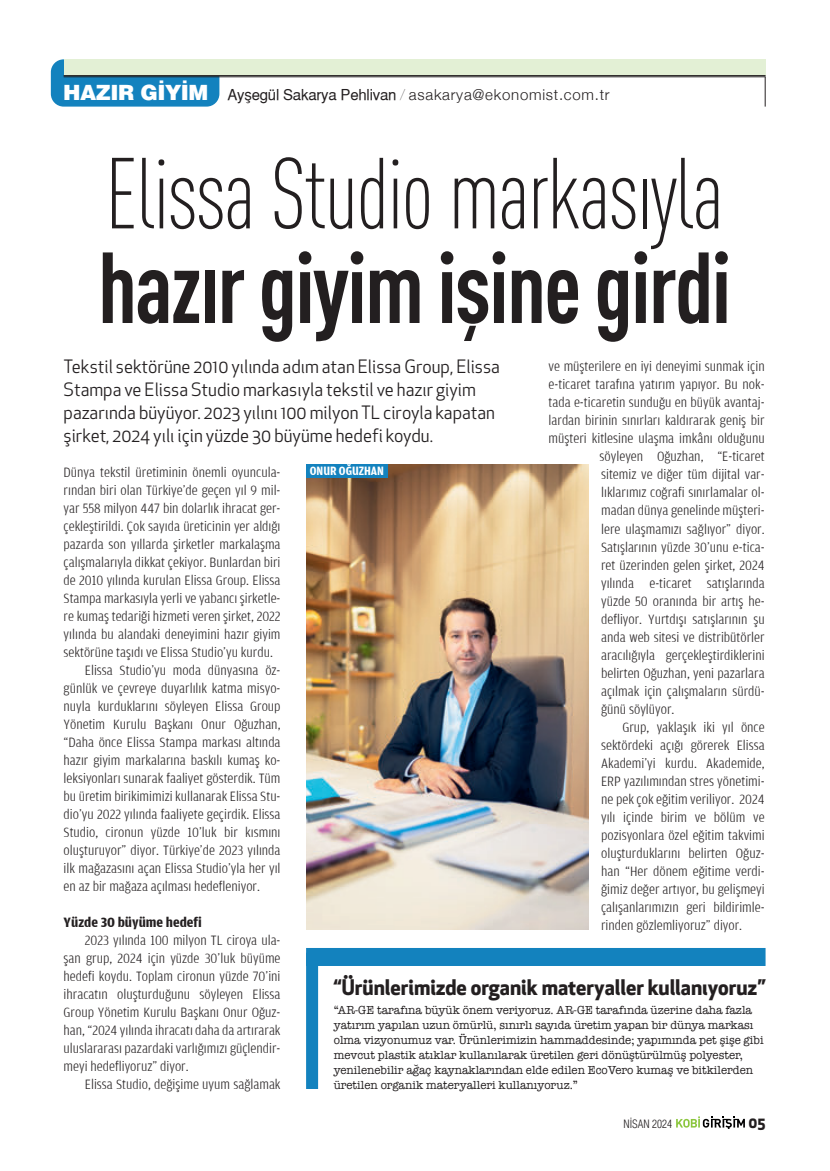
<style>
.page{position:relative;width:830px;height:1171px;background:#fff}
.page>*{position:absolute;margin:0;border:0;box-sizing:border-box;transform-origin:0 0}
.t1{font:99px/94.5px "DIN Cond Light Alternate";letter-spacing:-.02em;color:#231f20;scale:.95 1}
.t2{font:700 21px "Apex New";color:#231f20}
.t3{font:900 21px "Helveticam";letter-spacing:-.025em;color:#fff}
.t4{font:18px/23.2px "Apex New";color:#231f20}
.t5{font:300 15px "Helvetica Neue";letter-spacing:.05em;color:#231f20}
.t6{font:700 15px "Apex New";color:#231f20}
.t7{font:300 condensed 14.25px/18px "Amplitude Aubi 3";color:#231f20;text-align:justify;scale:1.1 1}
.t8{font:700 condensed 14.25px "Amplitude Aubi 3";color:#231f20;scale:1.1 1}
.t9{font:700 condensed 12.75px "Amplitude Aubi 3";color:#fff}
.t10{font:12px/15px "American Typewriter";color:#231f20;scale:.96 1}
.t11{font:300 11.25px "Helveticam Cond";color:#231f20}
.s1{font-family:"Helvetica Roman Y";font-weight:400}
.s2{font-weight:200}
.s3{font-family:"DIN Cond Bold Alternate"}
</style>
<div class="page">
<div style="left:51px;top:59px;width:168px;height:48px;background:#1382be;border-radius:13px"></div>
<svg style="left:676px;top:1116px;width:69px;height:12px"></svg>
<div style="left:64px;top:59px;width:701px;height:17px;background:#e3f0d5"></div>
<hr style="left:64px;top:75px;width:701px;height:1px;background:#231f20">
<hr style="left:64px;top:76px;width:701px;height:1px;background:#231f20">
<hr style="left:764px;top:77px;width:1px;height:30px;background:#231f20">
<div style="left:306px;top:947px;width:459px;height:18px;background:#1382be"></div>
<div style="left:306px;top:952px;width:12px;height:136px;background:#1382be"></div>
<img style="left:306px;top:464px;width:282px;height:465px">
<div style="left:306px;top:464px;width:82px;height:14px;background:#1382be"></div>
<p class="t3" style="left:63px;top:78px;width:147px">HAZIR GİYİM</p>
<p class="t5" style="left:227px;top:82px;width:384px"><span class="s1">Ayşegül Sakarya Pehlivan</span> <span class="s2">/</span> asakarya@ekonomist.com.tr</p>
<p class="t1" style="left:98px;top:146px;width:668px">Elissa Studio markasıyla <span class="s3">hazır giyim işine girdi</span></p>
<p class="t4" style="left:64px;top:354px;width:438px">Tekstil sektörüne 2010 yılında adım atan Elissa Group, Elissa Stampa ve Elissa Studio markasıyla tekstil ve hazır giyim pazarında büyüyor. 2023 yılını 100 milyon TL ciroyla kapatan şirket, 2024 yılı için yüzde 30 büyüme hedefi koydu.</p>
<p class="t7" style="left:548px;top:357px;width:198px">ve müşterilere en iyi deneyimi sunmak için</p>
<p class="t7" style="left:548px;top:375px;width:198px">e-ticaret tarafına yatırım yapıyor. Bu nok-</p>
<p class="t7" style="left:548px;top:393px;width:198px">tada e-ticaretin sunduğu en büyük avantaj-</p>
<p class="t7" style="left:548px;top:411px;width:198px">lardan birinin sınırları kaldırarak geniş bir</p>
<p class="t7" style="left:548px;top:429px;width:198px">müşteri kitlesine ulaşma imkânı olduğunu</p>
<p class="t7" style="left:599px;top:447px;width:152px">söyleyen Oğuzhan, “E-ticaret</p>
<p class="t7" style="left:601px;top:465px;width:150px">sitemiz ve diğer tüm dijital var-</p>
<p class="t7" style="left:601px;top:483px;width:150px">lıklarımız coğrafi sınırlamalar ol-</p>
<p class="t7" style="left:601px;top:501px;width:150px">madan dünya genelinde müşteri-</p>
<p class="t7" style="left:601px;top:519px;width:150px">lere ulaşmamızı sağlıyor” diyor.</p>
<p class="t7" style="left:601px;top:537px;width:150px">Satışlarının yüzde 30’unu e-tica-</p>
<p class="t7" style="left:601px;top:555px;width:150px">ret üzerinden gelen şirket, 2024</p>
<p class="t7" style="left:601px;top:573px;width:150px">yılında e-ticaret satışlarında</p>
<p class="t7" style="left:601px;top:591px;width:150px">yüzde 50 oranında bir artış he-</p>
<p class="t7" style="left:601px;top:609px;width:150px">defliyor. Yurtdışı satışlarının şu</p>
<p class="t7" style="left:601px;top:627px;width:150px">anda web sitesi ve distribütörler</p>
<p class="t7" style="left:601px;top:645px;width:150px">aracılığıyla gerçekleştirdiklerini</p>
<p class="t7" style="left:601px;top:663px;width:150px">belirten Oğuzhan, yeni pazarlara</p>
<p class="t7" style="left:601px;top:681px;width:150px">açılmak için çalışmaların sürdü-</p>
<p class="t7" style="left:601px;top:699px;width:68px">ğünü söylüyor.</p>
<p class="t7" style="left:601px;top:717px;width:150px;text-indent:21px">Grup, yaklaşık iki yıl önce sektördeki açığı görerek Elissa Akademi’yi kurdu. Akademide, ERP yazılımından stres yönetimi&shy;ne pek çok eğitim veriliyor. 2024 yılı içinde birim ve bölüm ve pozisyonlara özel eğitim takvimi oluşturduklarını belirten Oğuz&shy;han “Her dönem eğitime verdi&shy;ğimiz değer artıyor, bu gelişmeyi çalışanlarımızın geri bildirimle&shy;rinden gözlemliyoruz” diyor.</p>
<p class="t9" style="left:310px;top:464px;width:76px">ONUR OĞUZHAN</p>
<p class="t7" style="left:64px;top:463px;width:199px">Dünya tekstil üretiminin önemli oyuncula&shy;rından biri olan Türkiye’de geçen yıl 9 mil&shy;yar 558 milyon 447 bin dolarlık ihracat ger&shy;çekleştirildi. Çok sayıda üreticinin yer aldığı pazarda son yıllarda şirketler markalaşma çalışmalarıyla dikkat çekiyor. Bunlardan biri de 2010 yılında kurulan Elissa Group. Elissa Stampa markasıyla yerli ve yabancı şirketle&shy;re kumaş tedariği hizmeti veren şirket, 2022 yılında bu alandaki deneyimini hazır giyim sektörüne taşıdı ve Elissa Studio’yu kurdu.</p>
<p class="t7" style="left:64px;top:661px;width:199px;text-indent:21px">Elissa Studio’yu moda dünyasına öz&shy;günlük ve çevreye duyarlılık katma misyo&shy;nuyla kurduklarını söyleyen Elissa Group Yönetim Kurulu Başkanı Onur Oğuzhan, “Daha önce Elissa Stampa markası altında hazır giyim markalarına baskılı kumaş ko&shy;leksiyonları sunarak faaliyet gösterdik. Tüm bu üretim birikimimizi kullanarak Elissa Stu&shy;dio’yu 2022 yılında faaliyete geçirdik. Elissa Studio, cironun yüzde 10’luk bir kısmını oluşturuyor” diyor. Türkiye’de 2023 yılında ilk mağazasını açan Elissa Studio’yla her yıl en az bir mağaza açılması hedefleniyor.</p>
<p class="t8" style="left:64px;top:914px;width:127px">Yüzde 30 büyüme hedefi</p>
<p class="t7" style="left:64px;top:931px;width:199px;text-indent:21px">2023 yılında 100 milyon TL ciroya ula&shy;şan grup, 2024 için yüzde 30’luk büyüme hedefi koydu. Toplam cironun yüzde 70’ini ihracatın oluşturduğunu söyleyen Elissa Group Yönetim Kurulu Başkanı Onur Oğuz&shy;han, “2024 yılında ihracatı daha da artırarak uluslararası pazardaki varlığımızı güçlendir&shy;meyi hedefliyoruz” diyor.</p>
<p class="t7" style="left:85px;top:1075px;width:179px">Elissa Studio, değişime uyum sağlamak</p>
<p class="t2" style="left:334px;top:971px;width:433px">“Ürünlerimizde organik materyaller kullanıyoruz”</p>
<p class="t10" style="left:334px;top:1001px;width:449px">“AR-GE tarafına büyük önem veriyoruz. AR-GE tarafında üzerine daha fazla yatırım yapılan uzun ömürlü, sınırlı sayıda üretim yapan bir dünya markası olma vizyonumuz var. Ürünlerimizin hammaddesinde; yapımında pet şişe gibi mevcut plastik atıklar kullanılarak üretilen geri dönüştürülmüş polyester, yenilenebilir ağaç kaynaklarından elde edilen EcoVero kumaş ve bitkilerden üretilen organik materyalleri kullanıyoruz.”</p>
<p class="t11" style="left:623px;top:1116px;width:50px">NİSAN 2024</p>
<p class="t6" style="left:748px;top:1110px;width:19px">05</p>
</div>
